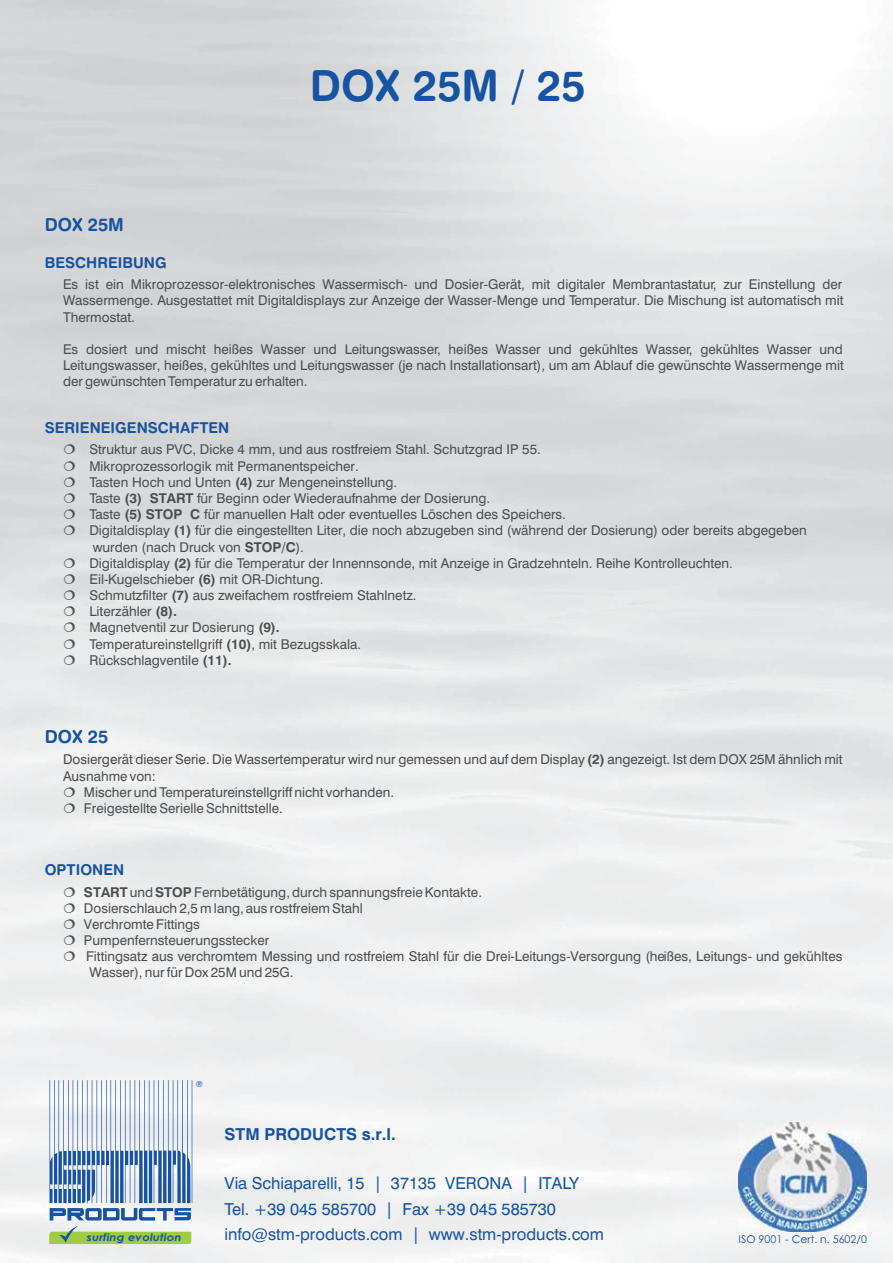
<style>
.page{position:relative;width:893px;height:1263px;background:#fff}
.page>*{position:absolute;margin:0;border:0;box-sizing:border-box;transform-origin:0 0}
.t1{font:43.05px "Swis 721 Bd Rnd BT";color:#1653a3}
.t2{font:18px "Swis 721 Bd Rnd BT";color:#1653a3}
.t3{font:16.5px/25.3px "Swis 721 BT";color:#1653a3}
.t4{font:700 16.5px "Swis 721 BT";color:#1653a3}
.t5{font:15px "Swis 721 Bd Rnd BT";color:#1653a3}
.t6{font:13.5px/16.2px "Swis 721 BT";color:#4e4d4d;text-align:justify}
.t7{font:10.65px "Century Gothic";color:#1653a3}
.t8{font:italic 700 10.5px "Century Gothic";letter-spacing:.01em;color:#1653a3;scale:1.13 1}
.t9{font:8.55px "Swis 721 BT";color:#1653a3}
.s1{font-weight:700}
</style>
<div class="page">
<img style="left:0;top:0;width:893px;height:1263px">
<svg style="left:49px;top:1080px;width:144px;height:164px"></svg>
<img style="left:738px;top:1123px;width:128px;height:109px">
<svg style="left:64px;top:787px;width:25px;height:27px"></svg>
<svg style="left:64px;top:445px;width:25px;height:10px"></svg>
<svg style="left:64px;top:461px;width:25px;height:59px"></svg>
<svg style="left:64px;top:526px;width:25px;height:10px"></svg>
<svg style="left:64px;top:558px;width:25px;height:59px"></svg>
<svg style="left:64px;top:623px;width:25px;height:10px"></svg>
<svg style="left:64px;top:639px;width:25px;height:27px"></svg>
<svg style="left:64px;top:887px;width:25px;height:59px"></svg>
<svg style="left:64px;top:952px;width:25px;height:10px"></svg>
<h2 class="t2" style="left:45px;top:217px;width:81px">DOX 25M</h2>
<p class="t5" style="left:45px;top:257px;width:123px">BESCHREIBUNG</p>
<h1 class="t1" style="left:310px;top:70px;width:277px">DOX 25M / 25</h1>
<p class="t6" style="left:63px;top:278px;width:782px">Es ist ein Mikroprozessor-elektronisches Wassermisch- und Dosier-Gerät, mit digitaler Membrantastatur, zur Einstellung der Wassermenge. Ausgestattet mit Digitaldisplays zur Anzeige der Wasser-Menge und Temperatur. Die Mischung ist automatisch mit Thermostat.</p>
<p class="t6" style="left:63px;top:342px;width:782px">Es dosiert und mischt heißes Wasser und Leitungswasser, heißes Wasser und gekühltes Wasser, gekühltes Wasser und Leitungswasser, heißes, gekühltes und Leitungswasser (je nach Installationsart), um am Ablauf die gewünschte Wassermenge mit der gewünschten Temperatur zu erhalten.</p>
<p class="t5" style="left:45px;top:422px;width:186px">SERIENEIGENSCHAFTEN</p>
<p class="t6" style="left:89px;top:443px;width:719px;text-align:left">Struktur aus PVC, Dicke 4 mm, und aus rostfreiem Stahl. Schutzgrad IP 55.<br>Mikroprozessorlogik mit Permanentspeicher.<br>Tasten Hoch und Unten <span class="s1">(4)</span> zur Mengeneinstellung.<br>Taste <span class="s1">(3) START</span> für Beginn oder Wiederaufnahme der Dosierung.<br>Taste <span class="s1">(5) STOP C</span> für manuellen Halt oder eventuelles Löschen des Speichers.<br>Digitaldisplay <span class="s1">(1)</span> für die eingestellten Liter, die noch abzugeben sind (während der Dosierung) oder bereits abgegeben wurden (nach Druck von <span class="s1">STOP/C</span>).<br>Digitaldisplay <span class="s1">(2)</span> für die Temperatur der Innennsonde, mit Anzeige in Gradzehnteln. Reihe Kontrolleuchten.<br>Eil-Kugelschieber <span class="s1">(6)</span> mit OR-Dichtung.<br>Schmutzfilter <span class="s1">(7)</span> aus zweifachem rostfreiem Stahlnetz.<br>Literzähler <span class="s1">(8).<br></span>Magnetventil zur Dosierung <span class="s1">(9).<br></span>Temperatureinstellgriff <span class="s1">(10)</span>, mit Bezugsskala.<br>Rückschlagventile <span class="s1">(11).</span></p>
<h2 class="t2" style="left:45px;top:730px;width:65px">DOX 25</h2>
<p class="t6" style="left:63px;top:753px;width:781px">Dosiergerät dieser Serie. Die Wassertemperatur wird nur gemessen und auf dem Display <span class="s1">(2)</span> angezeigt. Ist dem DOX 25M ähnlich mit</p>
<p class="t6" style="left:63px;top:769px;width:94px">Ausnahme von:</p>
<p class="t6" style="left:84px;top:785px;width:312px">Mischer und Temperatureinstellgriff nicht vorhanden.</p>
<p class="t6" style="left:84px;top:802px;width:200px">Freigestellte Serielle Schnittstelle.</p>
<p class="t5" style="left:45px;top:864px;width:81px">OPTIONEN</p>
<p class="t6" style="left:84px;top:885px;width:399px"><span class="s1">START</span> und <span class="s1">STOP</span> Fernbetätigung, durch spannungsfreie Kontakte.</p>
<p class="t6" style="left:84px;top:901px;width:280px">Dosierschlauch 2,5 m lang, aus rostfreiem Stahl</p>
<p class="t6" style="left:84px;top:917px;width:118px">Verchromte Fittings</p>
<p class="t6" style="left:84px;top:934px;width:187px">Pumpenfernsteuerungsstecker</p>
<p class="t6" style="left:86px;top:950px;width:758px">Fittingsatz aus verchromtem Messing und rostfreiem Stahl für die Drei-Leitungs-Versorgung (heißes, Leitungs- und gekühltes</p>
<p class="t6" style="left:90px;top:966px;width:205px">Wasser), nur für Dox 25M und 25G.</p>
<p class="t9" style="left:196px;top:1081px;width:9px">®</p>
<p class="t8" style="left:87px;top:1231px;width:85px">surfing evolution</p>
<p class="t4" style="left:225px;top:1124px;width:173px">STM PRODUCTS s.r.l.</p>
<p class="t3" style="left:225px;top:1173px;width:381px">Via Schiaparelli, 15 | 37135 VERONA | ITALY<br>Tel. +39 045 585700 | Fax +39 045 585730 info@stm-products.com | www.stm-products.com</p>
<p class="t7" style="left:738px;top:1235px;width:130px">ISO 9001 - Cert. n. 5602/0</p>
</div>
